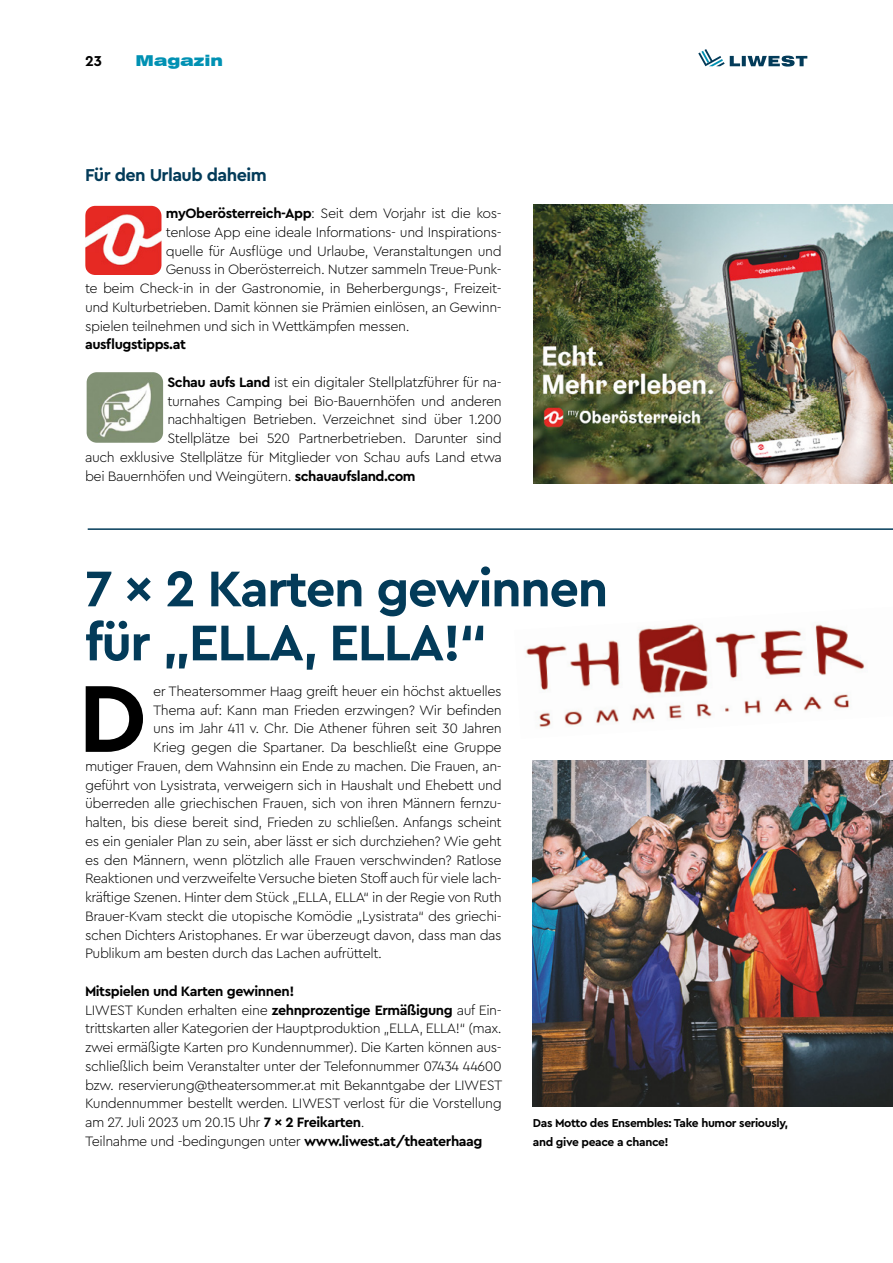
<style>
.page{position:relative;width:893px;height:1263px;background:#fff}
.page>*{position:absolute;margin:0;border:0;box-sizing:border-box;transform-origin:0 0}
.t1{font:700 99.45px "Cera PRO";color:#000}
.t2{font:700 52.5px/54px "Cera PRO";letter-spacing:-.03em;color:#033b59}
.t3{font:700 18px "Cera PRO";letter-spacing:-.03em;color:#033b59}
.t4{font:900 expanded 15px "Swiss 721 BT";color:#0091b3}
.t5{font:700 15px "Cera PRO";color:#000}
.t6{font:300 14.25px/18.8px "Cera PRO";letter-spacing:-.03em;color:#000}
.t7{font:700 14.25px "Cera PRO";letter-spacing:-.03em;color:#000}
.t8{font:700 12px/18.8px "Cera PRO";letter-spacing:-.03em;color:#000}
.s1{font-weight:700}
</style>
<div class="page">
<svg style="left:698px;top:49px;width:109px;height:18px"></svg>
<img style="left:533px;top:761px;width:360px;height:346px">
<img style="left:526px;top:624px;width:339px;height:103px">
<img style="left:85px;top:206px;width:77px;height:69px">
<img style="left:87px;top:372px;width:76px;height:71px">
<img style="left:534px;top:204px;width:359px;height:279px">
<hr style="left:88px;top:528px;width:805px;height:2px;background:#033b59">
<p class="t5" style="left:85px;top:51px;width:18px">23</p>
<p class="t4" style="left:136px;top:52px;width:89px">Magazin</p>
<p class="t3" style="left:85px;top:163px;width:183px">Für den Urlaub daheim</p>
<p class="t6" style="left:166px;top:203px;width:337px"><span class="s1">myOberösterreich-App</span>: Seit dem Vorjahr ist die kos-</p>
<p class="t6" style="left:166px;top:222px;width:337px">tenlose App eine ideale Informations- und Inspirations-</p>
<p class="t6" style="left:166px;top:241px;width:337px">quelle für Ausflüge und Urlaube, Veranstaltungen und</p>
<p class="t6" style="left:166px;top:260px;width:337px">Genuss in Oberösterreich. Nutzer sammeln Treue-Punk-</p>
<p class="t6" style="left:85px;top:278px;width:418px">te beim Check-in in der Gastronomie, in Beherbergungs-, Freizeit-</p>
<p class="t6" style="left:85px;top:297px;width:418px">und Kulturbetrieben. Damit können sie Prämien einlösen, an Gewinn-</p>
<p class="t6" style="left:85px;top:316px;width:326px">spielen teilnehmen und sich in Wettkämpfen messen.</p>
<p class="t7" style="left:85px;top:335px;width:102px">ausflugstipps.at</p>
<p class="t6" style="left:167px;top:372px;width:336px"><span class="s1">Schau aufs Land</span> ist ein digitaler Stellplatzführer für na-</p>
<p class="t6" style="left:167px;top:391px;width:336px">turnahes Camping bei Bio-Bauernhöfen und anderen</p>
<p class="t6" style="left:167px;top:410px;width:336px">nachhaltigen Betrieben. Verzeichnet sind über 1.200</p>
<p class="t6" style="left:167px;top:428px;width:336px">Stellplätze bei 520 Partnerbetrieben. Darunter sind</p>
<p class="t6" style="left:85px;top:447px;width:418px">auch exklusive Stellplätze für Mitglieder von Schau aufs Land etwa</p>
<p class="t6" style="left:85px;top:466px;width:332px">bei Bauernhöfen und Weingütern. <span class="s1">schauaufsland.com</span></p>
<h2 class="t2" style="left:85px;top:559px;width:525px">7 x 2 Karten gewinnen für „ELLA, ELLA!“</h2>
<p class="t6" style="left:153px;top:681px;width:350px">er Theatersommer Haag greift heuer ein höchst aktuelles</p>
<p class="t6" style="left:153px;top:700px;width:350px">Thema auf: Kann man Frieden erzwingen? Wir befinden</p>
<p class="t6" style="left:153px;top:718px;width:350px">uns im Jahr 411 v. Chr. Die Athener führen seit 30 Jahren</p>
<p class="t6" style="left:153px;top:737px;width:350px">Krieg gegen die Spartaner. Da beschließt eine Gruppe</p>
<p class="t6" style="left:85px;top:756px;width:418px">mutiger Frauen, dem Wahnsinn ein Ende zu machen. Die Frauen, an-</p>
<p class="t6" style="left:85px;top:775px;width:418px">geführt von Lysistrata, verweigern sich in Haushalt und Ehebett und</p>
<p class="t6" style="left:85px;top:793px;width:418px">überreden alle griechischen Frauen, sich von ihren Männern fernzu-</p>
<p class="t6" style="left:85px;top:812px;width:418px">halten, bis diese bereit sind, Frieden zu schließen. Anfangs scheint</p>
<p class="t6" style="left:85px;top:831px;width:418px">es ein genialer Plan zu sein, aber lässt er sich durchziehen? Wie geht</p>
<p class="t6" style="left:85px;top:850px;width:418px">es den Männern, wenn plötzlich alle Frauen verschwinden? Ratlose</p>
<p class="t6" style="left:85px;top:869px;width:418px">Reaktionen und verzweifelte Versuche bieten Stoff auch für viele lach-</p>
<p class="t6" style="left:85px;top:887px;width:418px">kräftige Szenen. Hinter dem Stück „ELLA, ELLA“ in der Regie von Ruth</p>
<p class="t6" style="left:85px;top:906px;width:418px">Brauer-Kvam steckt die utopische Komödie „Lysistrata“ des griechi-</p>
<p class="t6" style="left:85px;top:925px;width:418px">schen Dichters Aristophanes. Er war überzeugt davon, dass man das</p>
<p class="t6" style="left:85px;top:944px;width:298px">Publikum am besten durch das Lachen aufrüttelt.</p>
<p class="t6" style="left:85px;top:981px;width:419px"><span class="s1">Mitspielen und Karten gewinnen!<br></span>LIWEST Kunden erhalten eine <span class="s1">zehnprozentige Ermäßigung</span> auf Ein&shy;trittskarten aller Kategorien der Hauptproduktion „ELLA, ELLA!“ (max. zwei ermäßigte Karten pro Kundennummer). Die Karten können aus&shy;schließlich beim Veranstalter unter der Telefonnummer 07434 44600 bzw. reservierung@theatersommer.at mit Bekanntgabe der LIWEST Kundennummer bestellt werden. LIWEST verlost für die Vorstellung am 27. Juli 2023 um 20.15 Uhr <span class="s1">7 x 2 Freikarten</span>.<br>Teilnahme und -bedingungen unter <span class="s1">www.liwest.at/theaterhaag</span></p>
<h1 class="t1" style="left:78px;top:652px;width:70px">D</h1>
<p class="t8" style="left:533px;top:1113px;width:257px">Das Motto des Ensembles: Take humor seriously, and give peace a chance!</p>
</div>
